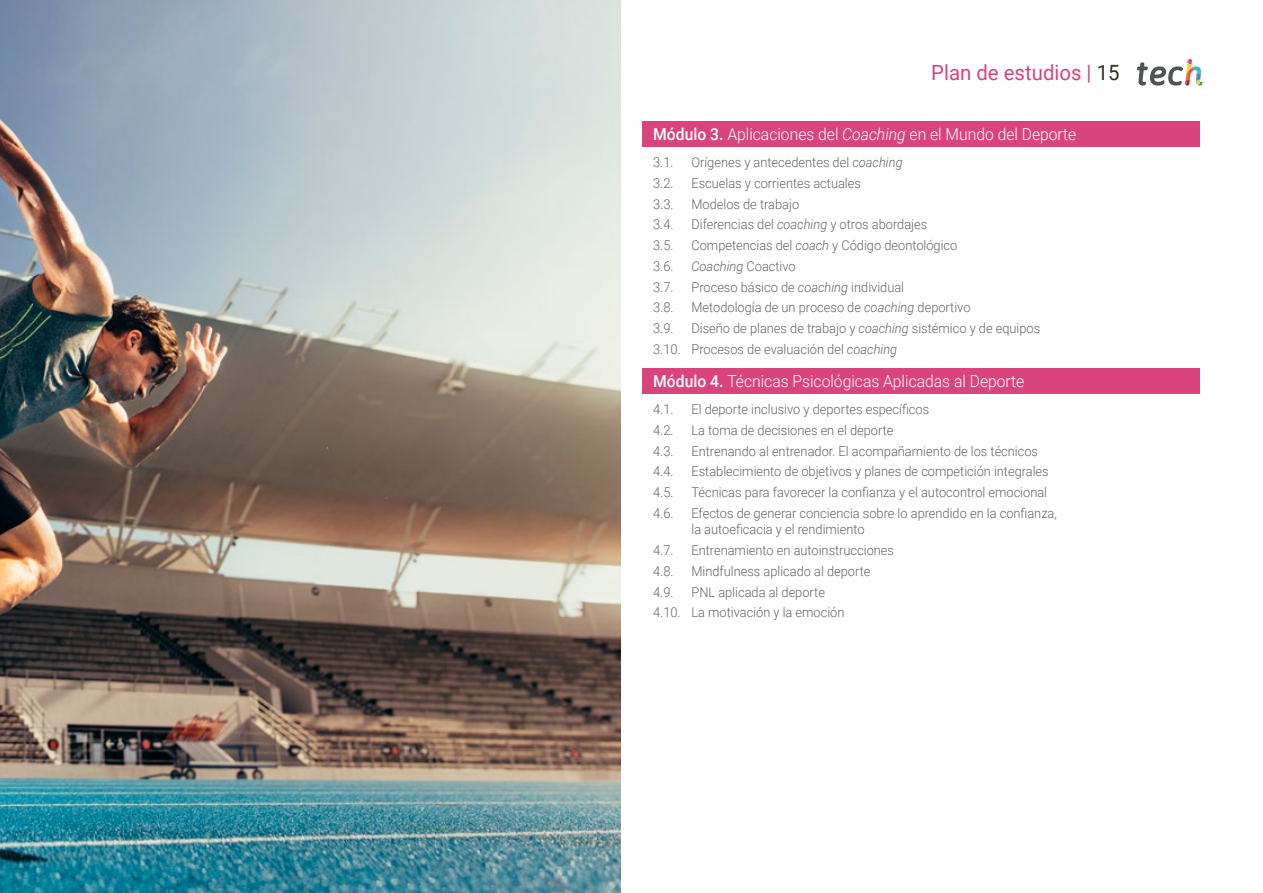
<style>
.page{position:relative;width:1263px;height:893px;background:#fff}
.page>*{position:absolute;margin:0;border:0;box-sizing:border-box;transform-origin:0 0}
.t1{font:21px "Roboto";color:#da447d}
.t2{font:300 16.5px "Roboto";color:#fff;scale:.95 1}
.t3{font:300 13.5px/20.7px "Roboto";color:#61646a;scale:.95 1}
.t4{font:italic 300 13.5px "Roboto";color:#61646a;scale:.95 1}
.s1{color:#312e20}
.s2{font-weight:500}
.s3{font-style:italic}
.s4{font-style:normal}
</style>
<div class="page">
<svg style="left:1137px;top:59px;width:65px;height:27px"></svg>
<div style="left:642px;top:121px;width:557px;height:25px;background:#da447d"></div>
<div style="left:642px;top:368px;width:557px;height:25px;background:#da447d"></div>
<img style="left:0;top:0;width:621px;height:893px">
<h1 class="t1" style="left:931px;top:57px;width:190px">Plan de estudios | <span class="s1">15</span></h1>
<p class="t2" style="left:653px;top:123px;width:447px"><span class="s2">Módulo 3.</span> Aplicaciones del <span class="s3">Coaching</span> en el Mundo del Deporte</p>
<p class="t3" style="left:653px;top:151px;width:23px">3.1.</p>
<p class="t3" style="left:691px;top:151px;width:224px">Orígenes y antecedentes del <span class="s3">coaching</span></p>
<p class="t3" style="left:653px;top:172px;width:23px">3.2.</p>
<p class="t3" style="left:691px;top:172px;width:180px">Escuelas y corrientes actuales</p>
<p class="t3" style="left:653px;top:193px;width:23px">3.3.</p>
<p class="t3" style="left:691px;top:193px;width:115px">Modelos de trabajo</p>
<p class="t3" style="left:653px;top:214px;width:23px">3.4.</p>
<p class="t3" style="left:691px;top:214px;width:250px">Diferencias del <span class="s3">coaching</span> y otros abordajes</p>
<p class="t3" style="left:653px;top:234px;width:23px">3.5.</p>
<p class="t3" style="left:691px;top:234px;width:281px">Competencias del <span class="s3">coach</span> y Código deontológico</p>
<p class="t3" style="left:653px;top:255px;width:23px">3.6.</p>
<p class="t4" style="left:691px;top:257px;width:111px">Coaching <span class="s4">Coactivo</span></p>
<p class="t3" style="left:653px;top:276px;width:23px">3.7.</p>
<p class="t3" style="left:691px;top:276px;width:225px">Proceso básico de <span class="s3">coaching</span> individual</p>
<p class="t3" style="left:653px;top:297px;width:23px">3.8.</p>
<p class="t3" style="left:691px;top:297px;width:295px">Metodología de un proceso de <span class="s3">coaching</span> deportivo</p>
<p class="t3" style="left:653px;top:317px;width:23px">3.9.</p>
<p class="t3" style="left:653px;top:317px;width:409px;text-indent:38px">Diseño de planes de trabajo y <span class="s3">coaching</span> sistémico y de equipos<br>3.10. Procesos de evaluación del <span class="s3">coaching</span></p>
<p class="t2" style="left:653px;top:370px;width:392px"><span class="s2">Módulo 4.</span> Técnicas Psicológicas Aplicadas al Deporte</p>
<p class="t3" style="left:653px;top:398px;width:23px">4.1.</p>
<p class="t3" style="left:691px;top:398px;width:252px">El deporte inclusivo y deportes específicos</p>
<p class="t3" style="left:653px;top:419px;width:23px">4.2.</p>
<p class="t3" style="left:691px;top:419px;width:214px">La toma de decisiones en el deporte</p>
<p class="t3" style="left:653px;top:440px;width:23px">4.3.</p>
<p class="t3" style="left:691px;top:440px;width:366px">Entrenando al entrenador. El acompañamiento de los técnicos</p>
<p class="t3" style="left:653px;top:461px;width:23px">4.4.</p>
<p class="t3" style="left:691px;top:461px;width:378px">Establecimiento de objetivos y planes de competición integrales</p>
<p class="t3" style="left:653px;top:481px;width:23px">4.5.</p>
<p class="t3" style="left:691px;top:481px;width:376px">Técnicas para favorecer la confianza y el autocontrol emocional</p>
<p class="t3" style="left:653px;top:502px;width:23px">4.6.</p>
<p class="t3" style="left:691px;top:504px;width:386px;line-height:16.5px">Efectos de generar conciencia sobre lo aprendido en la confianza, la autoeficacia y el rendimiento</p>
<p class="t3" style="left:653px;top:539px;width:23px">4.7.</p>
<p class="t3" style="left:691px;top:539px;width:215px">Entrenamiento en autoinstrucciones</p>
<p class="t3" style="left:653px;top:560px;width:23px">4.8.</p>
<p class="t3" style="left:691px;top:560px;width:190px">Mindfulness aplicado al deporte</p>
<p class="t3" style="left:653px;top:581px;width:23px">4.9.</p>
<p class="t3" style="left:653px;top:581px;width:203px;text-indent:38px">PNL aplicada al deporte<br>4.10. La motivación y la emoción</p>
</div>
